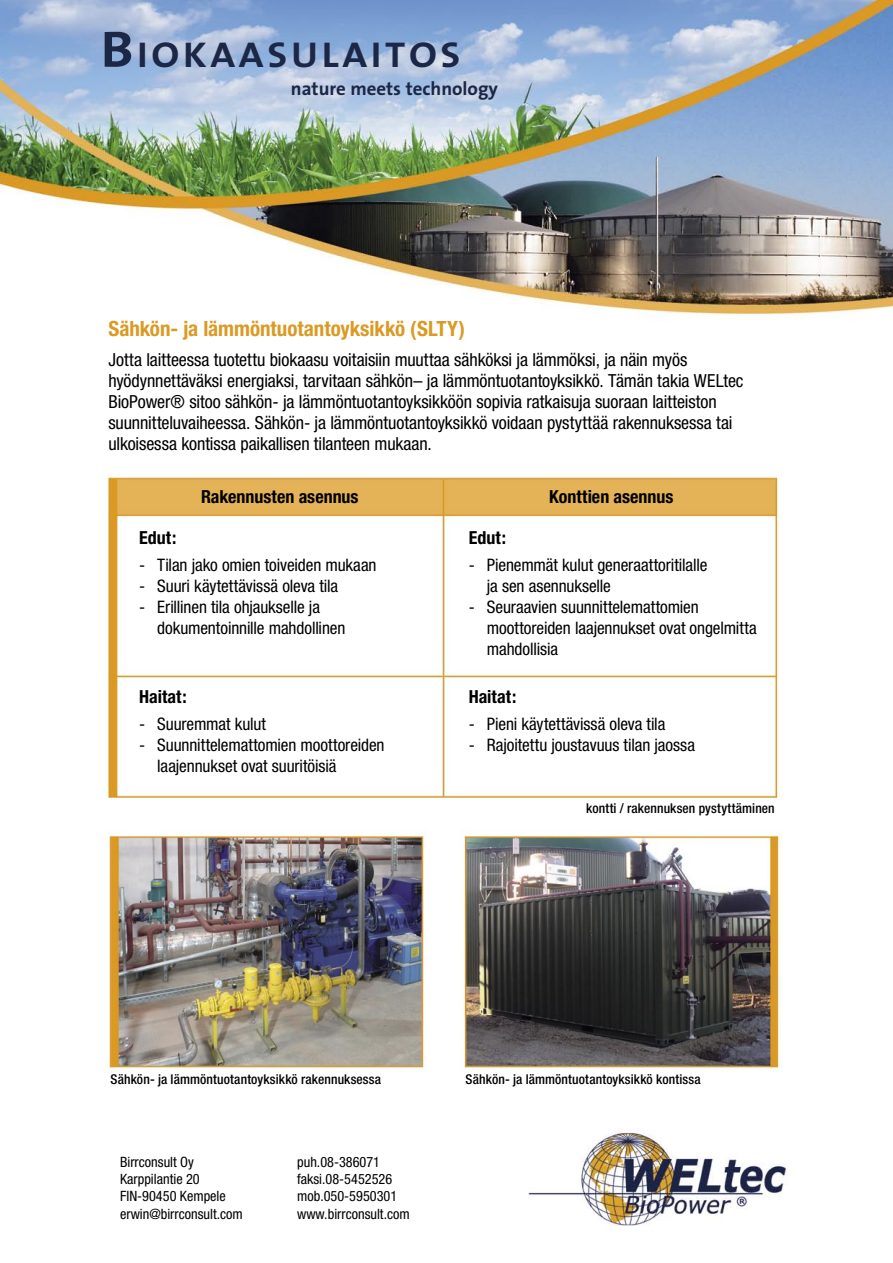
<style>
.page{position:relative;width:893px;height:1263px;background:#fff}
.page>*{position:absolute;margin:0;border:0;box-sizing:border-box;transform-origin:0 0}
.t1{font:700 36px "The Sans";letter-spacing:.095em;color:#1c2646;scale:1.1 1}
.t2{font:700 condensed 21px "Helvetica Neue";color:#da9a23}
.t3{font:700 18.9px "The Sans";color:#1c2646}
.t4{font:condensed 18px "Helvetica Neue";letter-spacing:-.005em;color:#000}
.t5{font:700 condensed 18px "Helvetica Neue";color:#000}
.t6{font:condensed 17.25px "Helvetica Neue";letter-spacing:-.005em;color:#000}
.t7{font:condensed 14.25px "Helvetica Neue";color:#000}
.t8{font:500 condensed 13.5px "Helvetica Neue";letter-spacing:.01em;color:#000}
.s1{font-size:51.45px}
</style>
<div class="page">
<img style="left:0;top:0;width:893px;height:1228px">
<img style="left:103px;top:830px;width:679px;height:242px">
<img style="left:104px;top:475px;width:677px;height:334px">
<p class="t1" style="left:101px;top:24px;width:329px"><span class="s1">B</span>IOKAASULAITOS</p>
<p class="t3" style="left:291px;top:73px;width:209px">nature meets technology</p>
<p class="t2" style="left:108px;top:316px;width:358px">Sähkön- ja lämmöntuotantoyksikkö (SLTY)</p>
<p class="t4" style="left:108px;top:349px;width:580px">Jotta laitteessa tuotettu biokaasu voitaisiin muuttaa sähköksi ja lämmöksi, ja näin myös</p>
<p class="t4" style="left:108px;top:370px;width:637px">hyödynnettäväksi energiaksi, tarvitaan sähkön– ja lämmöntuotantoyksikkö. Tämän takia WELtec</p>
<p class="t4" style="left:108px;top:391px;width:610px">BioPower® sitoo sähkön- ja lämmöntuotantoyksikköön sopivia ratkaisuja suoraan laitteiston</p>
<p class="t4" style="left:108px;top:412px;width:626px">suunnitteluvaiheessa. Sähkön- ja lämmöntuotantoyksikkö voidaan pystyttää rakennuksessa tai</p>
<p class="t4" style="left:108px;top:433px;width:325px">ulkoisessa kontissa paikallisen tilanteen mukaan.</p>
<p class="t5" style="left:201px;top:486px;width:159px">Rakennusten asennus</p>
<p class="t5" style="left:549px;top:486px;width:126px">Konttien asennus</p>
<p class="t5" style="left:139px;top:527px;width:39px">Edut:</p>
<p class="t6" style="left:139px;top:555px;width:239px">- Tilan jako omien toiveiden mukaan</p>
<p class="t6" style="left:139px;top:576px;width:200px">- Suuri käytettävissä oleva tila</p>
<p class="t6" style="left:139px;top:597px;width:182px">- Erillinen tila ohjaukselle ja</p>
<p class="t6" style="left:157px;top:618px;width:190px">dokumentoinnille mahdollinen</p>
<p class="t5" style="left:139px;top:686px;width:49px">Haitat:</p>
<p class="t6" style="left:139px;top:714px;width:128px">- Suuremmat kulut</p>
<p class="t6" style="left:139px;top:735px;width:247px">- Suunnittelemattomien moottoreiden</p>
<p class="t6" style="left:157px;top:756px;width:181px">laajennukset ovat suuritöisiä</p>
<p class="t5" style="left:469px;top:527px;width:39px">Edut:</p>
<p class="t6" style="left:469px;top:555px;width:240px">- Pienemmät kulut generaattoritilalle</p>
<p class="t6" style="left:487px;top:576px;width:126px">ja sen asennukselle</p>
<p class="t6" style="left:469px;top:597px;width:231px">- Seuraavien suunnittelemattomien</p>
<p class="t6" style="left:487px;top:618px;width:271px">moottoreiden laajennukset ovat ongelmitta</p>
<p class="t6" style="left:487px;top:639px;width:73px">mahdollisia</p>
<p class="t5" style="left:469px;top:686px;width:49px">Haitat:</p>
<p class="t6" style="left:469px;top:714px;width:198px">- Pieni käytettävissä oleva tila</p>
<p class="t6" style="left:469px;top:735px;width:228px">- Rajoitettu joustavuus tilan jaossa</p>
<p class="t8" style="left:586px;top:800px;width:190px">kontti / rakennuksen pystyttäminen</p>
<p class="t8" style="left:111px;top:1071px;width:272px">Sähkön- ja lämmöntuotantoyksikkö rakennuksessa</p>
<p class="t8" style="left:466px;top:1071px;width:236px">Sähkön- ja lämmöntuotantoyksikkö kontissa</p>
<p class="t7" style="left:120px;top:1154px;width:75px">Birrconsult Oy</p>
<p class="t7" style="left:297px;top:1154px;width:84px">puh.08-386071</p>
<p class="t7" style="left:120px;top:1171px;width:81px">Karppilantie 20</p>
<p class="t7" style="left:297px;top:1171px;width:97px">faksi.08-5452526</p>
<p class="t7" style="left:120px;top:1188px;width:107px">FIN-90450 Kempele</p>
<p class="t7" style="left:297px;top:1188px;width:102px">mob.050-5950301</p>
<p class="t7" style="left:120px;top:1205px;width:124px">erwin@birrconsult.com</p>
<p class="t7" style="left:297px;top:1205px;width:114px">www.birrconsult.com</p>
</div>
